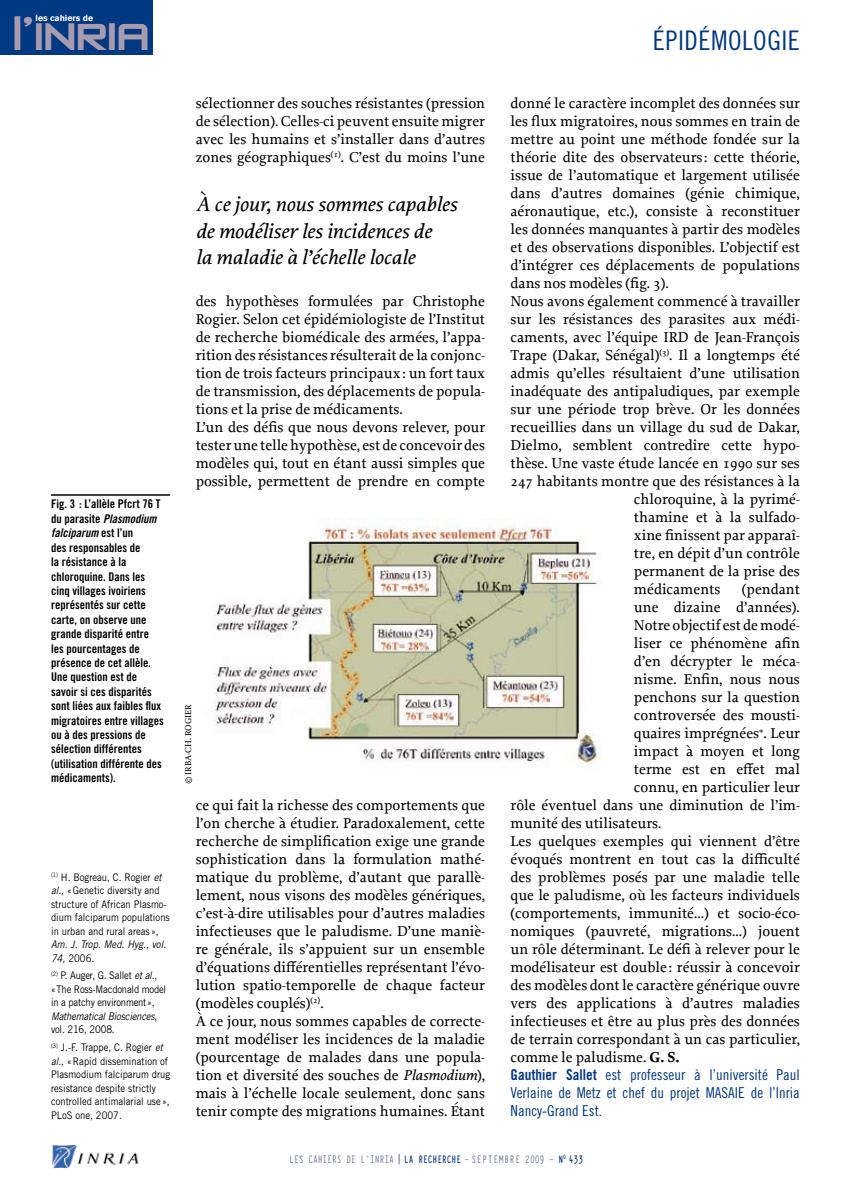
<style>
.page{position:relative;width:851px;height:1191px;background:#fff}
.page>*{position:absolute;margin:0;border:0;box-sizing:border-box;transform-origin:0 0}
.t1{font:45px "Zero Twos";letter-spacing:-.03em;color:#a89bae;scale:1.1 1}
.t2{font:27px "Trade Gothic Cond Eighteen";color:#003882}
.t3{font:italic 21px/26.4px "Proforma";color:#000}
.t4{font:15px/18px "Proforma";color:#000}
.t5{font:15px/18px "Trade Gothic Cond Eighteen";color:#003882;text-align:justify}
.t6{font:12px/14.4px "Trade Gothic Bold Cond Twenty";color:#000}
.t7{font:700 12px "Typewriter Condensed";letter-spacing:-.01em;color:#003882;scale:.9 1}
.t8{font:12px "Typewriter Condensed";letter-spacing:-.01em;color:#63659f;scale:.9 1}
.t9{font:12px "Trade Gothic Bold Cond Twenty Obl";color:#000}
.t10{font:10.5px/13.5px "Trade Gothic";color:#000;scale:.9 1}
.t11{font:10.5px/13.5px "Trade Gothic";letter-spacing:-.02em;color:#000;scale:.9 1}
.t12{font:italic 10.5px/13.5px "Trade Gothic";color:#000;scale:.9 1}
.t13{font:9px "Proforma";color:#000}
.t14{font:700 8.7px "Akzidenz Grotesk BE";color:#fff}
.s1{font-family:"Trade Gothic Bold Cond Twenty Obl"}
.s2{font-family:"Trade Gothic Bold Cond Twenty"}
.s3{font-style:italic}
.s4{font-style:normal}
.s5{font-weight:700}
.s6{font-weight:400;color:#63659f}
</style>
<div class="page">
<img style="left:52px;top:1145px;width:87px;height:23px">
<hr style="left:51px;top:494px;width:119px;height:2px;background:#000">
<img style="left:214px;top:518px;width:388px;height:246px">
<div style="left:0;top:0;width:152px;height:54px;background:#003882"></div>
<p class="t14" style="left:36px;top:13px;width:59px">les cahiers de</p>
<h1 class="t1" style="left:12px;top:14px;width:127px">l’INRIA</h1>
<h2 class="t2" style="left:652px;top:24px;width:14px">épidémologie</h2>
<p class="t6" style="left:51px;top:497px;width:111px">Fig. 3 : L’allèle Pfcrt 76 T du parasite <span class="s1">Plasmodium</span></p>
<p class="t9" style="left:51px;top:526px;width:83px">falciparum <span class="s2">est l’un</span></p>
<p class="t6" style="left:51px;top:540px;width:114px">des responsables de<br>la résistance à la chloroquine. Dans les cinq villages ivoiriens représentés sur cette carte, on observe une grande disparité entre les pourcentages de présence de cet allèle.<br>Une question est de savoir si ces disparités sont liées aux faibles flux migratoires entre villages ou à des pressions de sélection différentes (utilisation différente des médicaments).</p>
<p class="t10" style="left:51px;top:870px;width:133px"><sup>(1)</sup> H. Bogreau, C. Rogier <span class="s3">et al.</span>, «Genetic diversity and structure of African Plasmo&shy;dium falciparum populations in urban and rural areas»,</p>
<p class="t12" style="left:51px;top:937px;width:129px">Am. J. Trop. Med. Hyg., vol.<br>74, <span class="s4">2006.</span></p>
<p class="t11" style="left:51px;top:968px;width:129px"><sup>(2)</sup> P. Auger, G. Sallet <span class="s3">et al.</span>, «The Ross-Macdonald model in a patchy environment»,<br><span class="s3">Mathematical Biosciences</span>, vol. 216, 2008.</p>
<p class="t10" style="left:51px;top:1040px;width:134px"><sup>(3)</sup> J.-F. Trappe, C. Rogier <span class="s3">et al.</span>, «Rapid dissemination of<br>Plasmodium falciparum drug resistance despite strictly controlled antimalarial use»,<br>PLoS one, 2007.</p>
<p class="t4" style="left:196px;top:94px;width:291px;text-align:justify">sélectionner des souches résistantes (pression de sélection). Celles-ci peuvent ensuite migrer avec les humains et s’installer dans d’autres zones géographiques<sup>(1)</sup>. C’est du moins l’une</p>
<h3 class="t3" style="left:196px;top:190px;width:263px">À ce jour, nous sommes capables de modéliser les incidences de<br>la maladie à l’échelle locale</h3>
<p class="t4" style="left:196px;top:292px;width:291px">des hypothèses formulées par Christophe Rogier. Selon cet épidémiologiste de l’Institut de recherche biomédicale des armées, l’appa&shy;rition des résistances résulterait de la conjonc&shy;tion de trois facteurs principaux: un fort taux de transmission, des déplacements de popula&shy;tions et la prise de médicaments.<br>L’un des défis que nous devons relever, pour tester une telle hypothèse, est de concevoir des modèles qui, tout en étant aussi simples que possible, permettent de prendre en compte</p>
<p class="t13" style="left:182px;top:784px;width:79px;rotate:-90deg">© IRBA-Ch. Rogier</p>
<p class="t4" style="left:196px;top:796px;width:291px">ce qui fait la richesse des comportements que l’on cherche à étudier. Paradoxalement, cette recherche de simplification exige une grande sophistication dans la formulation mathé&shy;matique du problème, d’autant que parallè&shy;lement, nous visons des modèles génériques, c’est-à-dire utilisables pour d’autres maladies infectieuses que le paludisme. D’une maniè&shy;re générale, ils s’appuient sur un ensemble d’équations différentielles représentant l’évo&shy;lution spatio-temporelle de chaque facteur (modèles couplés)<sup>(2)</sup>.<br>À ce jour, nous sommes capables de correcte&shy;ment modéliser les incidences de la maladie (pourcentage de malades dans une popula&shy;tion et diversité des souches de <span class="s3">Plasmodium</span>), mais à l’échelle locale seulement, donc sans tenir compte des migrations humaines. Étant</p>
<p class="t4" style="left:510px;top:94px;width:291px">donné le caractère incomplet des données sur</p>
<p class="t4" style="left:510px;top:112px;width:291px">les flux migratoires, nous sommes en train de</p>
<p class="t4" style="left:510px;top:130px;width:291px">mettre au point une méthode fondée sur la</p>
<p class="t4" style="left:510px;top:148px;width:291px">théorie dite des observateurs: cette théorie,</p>
<p class="t4" style="left:510px;top:166px;width:291px">issue de l’automatique et largement utilisée</p>
<p class="t4" style="left:510px;top:184px;width:291px">dans d’autres domaines (génie chimique,</p>
<p class="t4" style="left:510px;top:202px;width:291px">aéronautique, etc.), consiste à reconstituer</p>
<p class="t4" style="left:510px;top:220px;width:291px">les données manquantes à partir des modèles</p>
<p class="t4" style="left:510px;top:238px;width:291px">et des observations disponibles. L’objectif est</p>
<p class="t4" style="left:510px;top:256px;width:291px">d’intégrer ces déplacements de populations</p>
<p class="t4" style="left:510px;top:274px;width:159px">dans nos modèles (fig. 3).</p>
<p class="t4" style="left:510px;top:292px;width:291px">Nous avons également commencé à travailler</p>
<p class="t4" style="left:510px;top:310px;width:291px">sur les résistances des parasites aux médi-</p>
<p class="t4" style="left:510px;top:328px;width:291px">caments, avec l’équipe IRD de Jean-François</p>
<p class="t4" style="left:510px;top:346px;width:291px">Trape (Dakar, Sénégal)<sup>(3)</sup>. Il a longtemps été</p>
<p class="t4" style="left:510px;top:364px;width:291px">admis qu’elles résultaient d’une utilisation</p>
<p class="t4" style="left:510px;top:382px;width:291px">inadéquate des antipaludiques, par exemple</p>
<p class="t4" style="left:510px;top:400px;width:291px">sur une période trop brève. Or les données</p>
<p class="t4" style="left:510px;top:418px;width:291px">recueillies dans un village du sud de Dakar,</p>
<p class="t4" style="left:510px;top:436px;width:291px">Dielmo, semblent contredire cette hypo-</p>
<p class="t4" style="left:510px;top:454px;width:291px">thèse. Une vaste étude lancée en 1990 sur ses</p>
<p class="t4" style="left:510px;top:472px;width:291px">247 habitants montre que des résistances à la</p>
<p class="t4" style="left:634px;top:490px;width:167px">chloroquine, à la pyrimé-</p>
<p class="t4" style="left:634px;top:508px;width:167px">thamine et à la sulfado-</p>
<p class="t4" style="left:634px;top:526px;width:167px">xine finissent par apparaî-</p>
<p class="t4" style="left:634px;top:544px;width:167px">tre, en dépit d’un contrôle</p>
<p class="t4" style="left:634px;top:562px;width:167px">permanent de la prise des</p>
<p class="t4" style="left:634px;top:580px;width:88px">médicaments</p>
<p class="t4" style="left:741px;top:580px;width:59px">(pendant</p>
<p class="t4" style="left:634px;top:598px;width:167px">une dizaine d’années).</p>
<p class="t4" style="left:634px;top:616px;width:167px">Notre objectif est de modé-</p>
<p class="t4" style="left:634px;top:634px;width:167px">liser ce phénomène afin</p>
<p class="t4" style="left:634px;top:652px;width:167px">d’en décrypter le méca-</p>
<p class="t4" style="left:634px;top:670px;width:167px">nisme. Enfin, nous nous</p>
<p class="t4" style="left:634px;top:688px;width:167px">penchons sur la question</p>
<p class="t4" style="left:634px;top:706px;width:167px">controversée des mousti-</p>
<p class="t4" style="left:634px;top:724px;width:167px">quaires imprégnées<sup>*</sup>. Leur</p>
<p class="t4" style="left:634px;top:742px;width:167px">impact à moyen et long</p>
<p class="t4" style="left:634px;top:760px;width:167px">terme est en effet mal</p>
<p class="t4" style="left:634px;top:778px;width:167px">connu, en particulier leur</p>
<p class="t4" style="left:510px;top:796px;width:291px">rôle éventuel dans une diminution de l’im-</p>
<p class="t4" style="left:510px;top:814px;width:152px">munité des utilisateurs.</p>
<p class="t4" style="left:510px;top:832px;width:291px">Les quelques exemples qui viennent d’être</p>
<p class="t4" style="left:510px;top:850px;width:291px">évoqués montrent en tout cas la difficulté</p>
<p class="t4" style="left:510px;top:868px;width:291px">des problèmes posés par une maladie telle</p>
<p class="t4" style="left:510px;top:886px;width:291px">que le paludisme, où les facteurs individuels</p>
<p class="t4" style="left:510px;top:904px;width:291px">(comportements, immunité…) et socio-éco-</p>
<p class="t4" style="left:510px;top:922px;width:291px">nomiques (pauvreté, migrations…) jouent</p>
<p class="t4" style="left:510px;top:940px;width:291px">un rôle déterminant. Le défi à relever pour le</p>
<p class="t4" style="left:510px;top:958px;width:291px">modélisateur est double : réussir à concevoir</p>
<p class="t4" style="left:510px;top:976px;width:291px">des modèles dont le caractère générique ouvre</p>
<p class="t4" style="left:510px;top:994px;width:291px">vers des applications à d’autres maladies</p>
<p class="t4" style="left:510px;top:1012px;width:291px">infectieuses et être au plus près des données</p>
<p class="t4" style="left:510px;top:1030px;width:291px">de terrain correspondant à un cas particulier,</p>
<p class="t4" style="left:510px;top:1048px;width:170px">comme le paludisme. <span class="s5">G. S.</span></p>
<p class="t5" style="left:510px;top:1065px;width:291px"><span class="s2">Gauthier Sallet</span> est professeur à l’université Paul Verlaine de Metz et chef du projet MASAIE de l’Inria Nancy-Grand Est.</p>
<p class="t8" style="left:289px;top:1150px;width:106px">LES CAHIERS DE L ’INRIA</p>
<p class="t7" style="left:404px;top:1150px;width:200px">LA RECHERCHE <span class="s6">- SEPTEMBRE 2009 -</span> N<sup>0</sup> 433</p>
</div>
